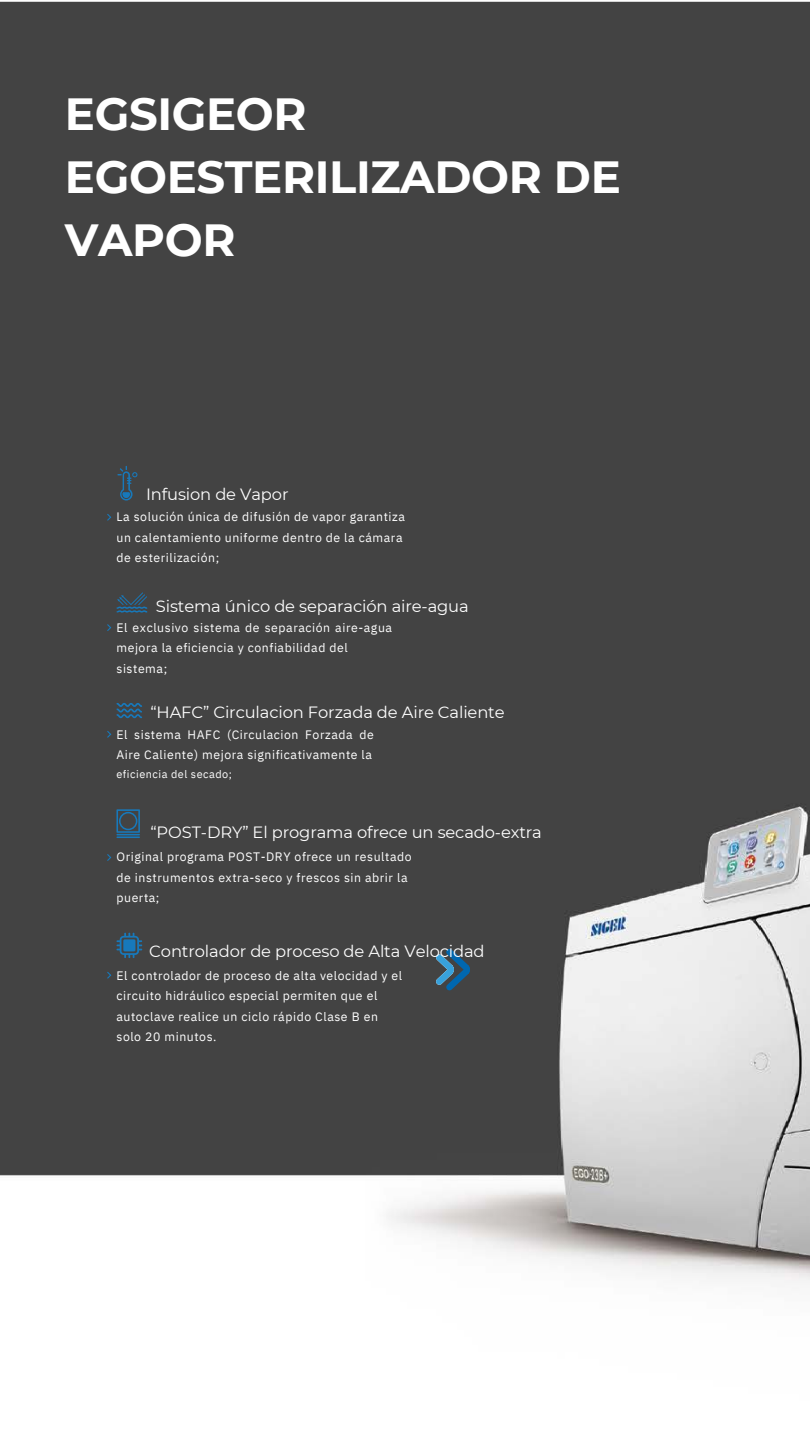
<style>
.page{position:relative;width:810px;height:1440px;background:#fff}
.page>*{position:absolute;margin:0;border:0;box-sizing:border-box;transform-origin:0 0}
.t1{font:700 45px/63px "Montserrat";letter-spacing:-.01em;color:#fff}
.t2{font:16.3px "Montserrat";letter-spacing:-.01em;color:#fff}
.t3{font:12.3px/20.4px "IBM Plex Sans";letter-spacing:.045em;color:#fff}
.t4{font:10.9px "IBM Plex Sans";letter-spacing:.045em;color:#fff}
</style>
<div class="page">
<img style="left:0;top:1px;width:810px;height:1282px">
<svg style="left:107px;top:854px;width:4px;height:7px"></svg>
<svg style="left:116px;top:703px;width:26px;height:15px"></svg>
<svg style="left:107px;top:731px;width:4px;height:7px"></svg>
<svg style="left:116px;top:809px;width:24px;height:29px"></svg>
<svg style="left:116px;top:933px;width:26px;height:25px"></svg>
<svg style="left:107px;top:972px;width:4px;height:7px"></svg>
<svg style="left:117px;top:466px;width:20px;height:35px"></svg>
<svg style="left:107px;top:514px;width:4px;height:7px"></svg>
<svg style="left:116px;top:592px;width:31px;height:21px"></svg>
<svg style="left:107px;top:624px;width:4px;height:7px"></svg>
<svg style="left:436px;top:948px;width:35px;height:43px;background:#335c77"></svg>
<h1 class="t1" style="left:65px;top:83px;width:558px">EGSIGEOR<br>EGOESTERILIZADOR DE<br>VAPOR</h1>
<h2 class="t2" style="left:146px;top:485px;width:144px">Infusion de Vapor</h2>
<h3 class="t3" style="left:116px;top:506px;width:290px">La solución única de difusión de vapor garantiza un calentamiento uniforme dentro de la cámara de esterilización;</h3>
<h3 class="t2" style="left:156px;top:596px;width:314px">Sistema único de separación aire-agua</h3>
<p class="t3" style="left:116px;top:617px;width:277px">El exclusivo sistema de separación aire-agua mejora la eficiencia y confiabilidad del sistema;</p>
<h3 class="t2" style="left:150px;top:702px;width:356px">“HAFC” Circulacion Forzada de Aire Caliente</h3>
<h3 class="t3" style="left:116px;top:724px;width:259px">El sistema HAFC (Circulacion Forzada de<br>Aire Caliente) mejora significativamente la</h3>
<h3 class="t4" style="left:116px;top:767px;width:117px">eficiencia del secado;</h3>
<h2 class="t2" style="left:150px;top:822px;width:393px">“POST-DRY” El programa ofrece un secado-extra</h2>
<h2 class="t3" style="left:116px;top:847px;width:297px">Original programa POST-DRY ofrece un resultado de instrumentos extra-seco y frescos sin abrir la puerta;</h2>
<h2 class="t2" style="left:149px;top:941px;width:337px">Controlador de proceso de Alta Velocidad</h2>
<h2 class="t3" style="left:116px;top:965px;width:287px">El controlador de proceso de alta velocidad y el circuito hidráulico especial permiten que el autoclave realice un ciclo rápido Clase B en solo 20 minutos.</h2>
</div>
